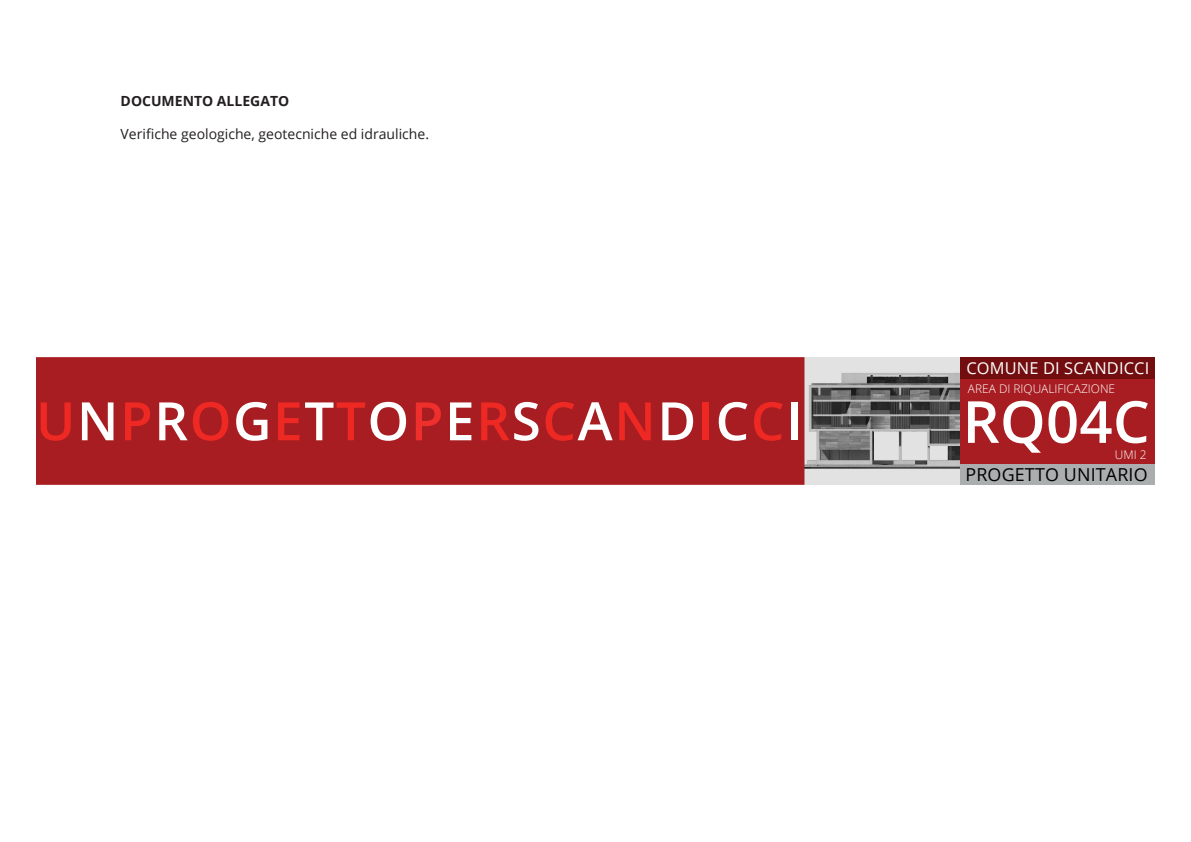
<style>
.page{position:relative;width:1191px;height:842px;background:#fff}
.page>*{position:absolute;margin:0;border:0;box-sizing:border-box;transform-origin:0 0}
.t1{font:600 58.1px "Open Sans";letter-spacing:.005em;color:#fff}
.t2{font:600 53px "Open Sans";letter-spacing:.03em;color:#fff}
.t3{font:17.9px "Open Sans";letter-spacing:.01em;color:#000001}
.t4{font:16.4px "Open Sans";letter-spacing:.01em;color:#fff}
.t5{font:14px "Open Sans";color:#231f20}
.t6{font:700 14px "Open Sans";color:#231f20}
.t7{font:300 11.9px "Open Sans";color:#fff}
.s1{color:#ee2823}
.s2{color:#ee2f2c}
</style>
<div class="page">
<img style="left:804px;top:357px;width:156px;height:128px">
<div style="left:960px;top:357px;width:195px;height:22px;background:#730e10"></div>
<div style="left:960px;top:379px;width:195px;height:85px;background:#a71d21"></div>
<div style="left:960px;top:464px;width:195px;height:20px;background:#abaeaf"></div>
<div style="left:36px;top:357px;width:768px;height:128px;background:#a71d21;border:1px solid #a71d21"></div>
<p class="t6" style="left:121px;top:91px;width:170px">DOCUMENTO ALLEGATO</p>
<p class="t5" style="left:121px;top:125px;width:310px">Verifiche geologiche, geotecniche ed idrauliche.</p>
<p class="t4" style="left:966px;top:357px;width:184px">COMUNE DI SCANDICCI</p>
<p class="t7" style="left:968px;top:381px;width:149px">AREA DI RIQUALIFICAZIONE</p>
<h2 class="t2" style="left:36px;top:385px;width:767px"><span class="s1">U</span>N<span class="s1">P</span>R<span class="s1">O</span>G<span class="s1">E</span>T<span class="s1">T</span>O<span class="s2">P</span>E<span class="s1">R</span>S<span class="s1">C</span>A<span class="s1">N</span>D<span class="s1">I</span>C<span class="s1">C</span>I</h2>
<h1 class="t1" style="left:962px;top:382px;width:189px">RQ04C</h1>
<p class="t7" style="left:1115px;top:447px;width:33px">UMI 2</p>
<p class="t3" style="left:965px;top:462px;width:184px">PROGETTO UNITARIO</p>
</div>
